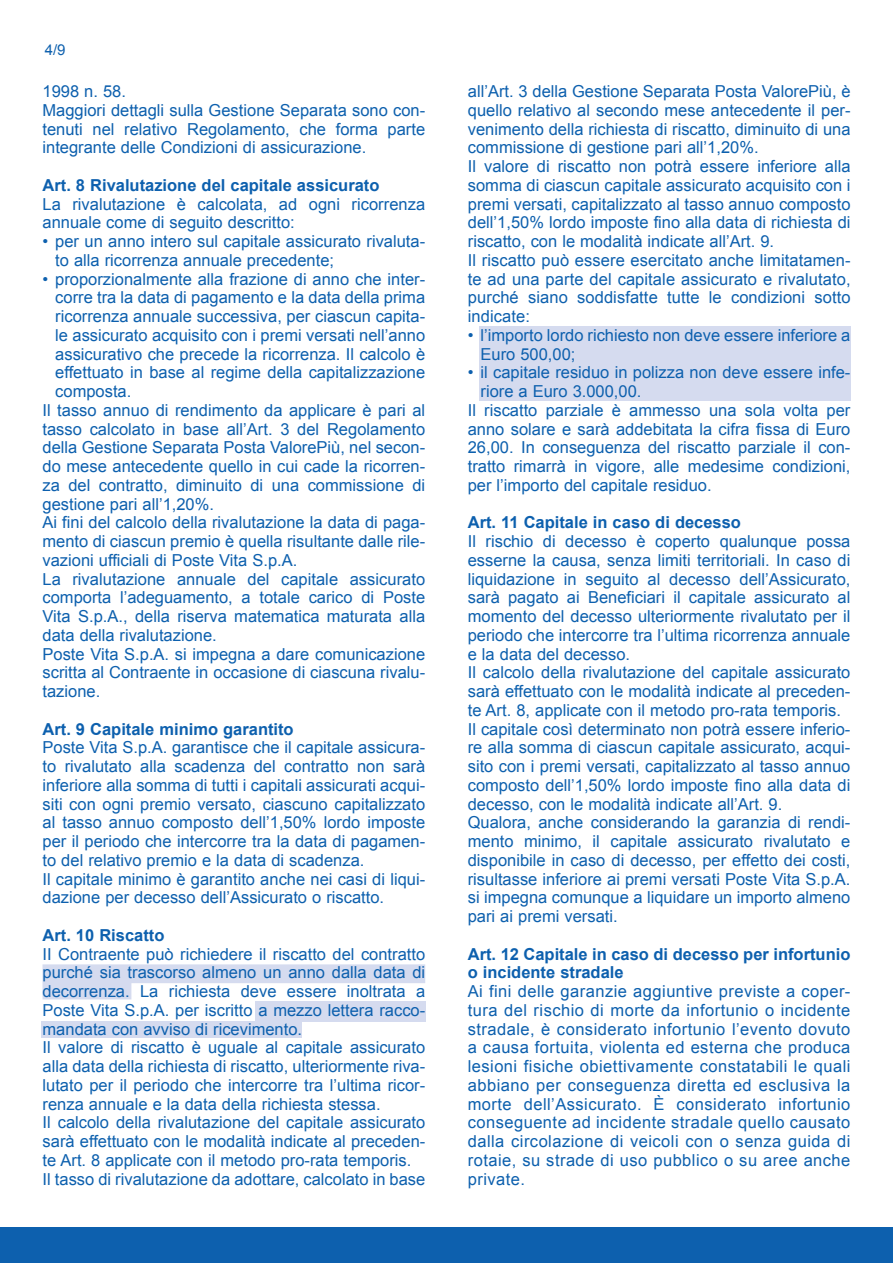
<style>
.page{position:relative;width:893px;height:1263px;background:#fff}
.page>*{position:absolute;margin:0;border:0;box-sizing:border-box;transform-origin:0 0}
.t1{font:16.5px/18.8px "Arial";color:#0d60ae}
.t2{font:700 16.5px/18.8px "Arial";color:#0d60ae}
.t3{font:15px "Arial";color:#0d60ae}
</style>
<div class="page">
<div style="left:479px;top:326px;width:371px;height:75px;background:#d5dbef"></div>
<div style="left:41px;top:1021px;width:261px;height:17px;background:#d5dbef"></div>
<div style="left:255px;top:1001px;width:170px;height:20px;background:#d5dbef"></div>
<svg style="left:43px;top:964px;width:382px;height:35px"></svg>
<div style="left:0;top:1227px;width:893px;height:36px;background:#0d60ae"></div>
<p class="t3" style="left:45px;top:41px;width:22px">4/9</p>
<p class="t1" style="left:43px;top:82px;width:384px">1998 n. 58.<br>Maggiori dettagli sulla gestione Separata sono con&shy;tenuti nel relativo Regolamento, che forma parte integrante delle Condizioni di assicurazione.</p>
<p class="t2" style="left:43px;top:176px;width:338px">Art. 8 Rivalutazione del capitale assicurato</p>
<p class="t1" style="left:43px;top:194px;width:384px">La rivalutazione è calcolata, ad ogni ricorrenza annuale come di seguito descritto:</p>
<p class="t1" style="left:55px;top:232px;width:371px;text-indent:-13px">• per un anno intero sul capitale assicurato rivaluta&shy;to alla ricorrenza annuale precedente;</p>
<p class="t1" style="left:43px;top:269px;width:384px">• proporzionalmente alla frazione di anno che inter-</p>
<p class="t1" style="left:55px;top:288px;width:371px">corre tra la data di pagamento e la data della prima</p>
<p class="t1" style="left:55px;top:307px;width:371px">ricorrenza annuale successiva, per ciascun capita-</p>
<p class="t1" style="left:55px;top:326px;width:371px">le assicurato acquisito con i premi versati nell’anno</p>
<p class="t1" style="left:55px;top:344px;width:371px">assicurativo che precede la ricorrenza. Il calcolo è</p>
<p class="t1" style="left:55px;top:363px;width:371px">effettuato in base al regime della capitalizzazione</p>
<p class="t1" style="left:55px;top:382px;width:78px">composta.</p>
<p class="t1" style="left:43px;top:401px;width:384px">Il tasso annuo di rendimento da applicare è pari al</p>
<p class="t1" style="left:43px;top:419px;width:384px">tasso calcolato in base all’art. 3 del Regolamento</p>
<p class="t1" style="left:43px;top:438px;width:384px">della gestione Separata posta Valorepiù, nel secon-</p>
<p class="t1" style="left:43px;top:457px;width:384px">do mese antecedente quello in cui cade la ricorren-</p>
<p class="t1" style="left:43px;top:476px;width:384px">za del contratto, diminuito di una commissione di</p>
<p class="t1" style="left:43px;top:494px;width:173px">gestione pari all’1,20%.</p>
<p class="t1" style="left:43px;top:513px;width:384px">ai fini del calcolo della rivalutazione la data di paga-</p>
<p class="t1" style="left:43px;top:532px;width:384px">mento di ciascun premio è quella risultante dalle rile-</p>
<p class="t1" style="left:43px;top:551px;width:256px">vazioni ufficiali di poste Vita S.p.a.</p>
<p class="t1" style="left:43px;top:569px;width:384px">La rivalutazione annuale del capitale assicurato</p>
<p class="t1" style="left:43px;top:588px;width:384px">comporta l’adeguamento, a totale carico di poste</p>
<p class="t1" style="left:43px;top:607px;width:384px">Vita S.p.a., della riserva matematica maturata alla</p>
<p class="t1" style="left:43px;top:626px;width:176px">data della rivalutazione.</p>
<p class="t1" style="left:43px;top:644px;width:384px">poste Vita S.p.a. si impegna a dare comunicazione</p>
<p class="t1" style="left:43px;top:663px;width:384px">scritta al Contraente in occasione di ciascuna rivalu-</p>
<p class="t1" style="left:43px;top:682px;width:59px">tazione.</p>
<p class="t2" style="left:43px;top:719px;width:253px">Art. 9 Capitale minimo garantito</p>
<p class="t1" style="left:43px;top:738px;width:384px">poste Vita S.p.a. garantisce che il capitale assicura&shy;to rivalutato alla scadenza del contratto non sarà inferiore alla somma di tutti i capitali assicurati acqui&shy;siti con ogni premio versato, ciascuno capitalizzato al tasso annuo composto dell’1,50% lordo imposte per il periodo che intercorre tra la data di pagamen&shy;to del relativo premio e la data di scadenza.<br>Il capitale minimo è garantito anche nei casi di liqui&shy;dazione per decesso dell’assicurato o riscatto.</p>
<p class="t2" style="left:43px;top:926px;width:123px">Art. 10 Riscatto</p>
<p class="t1" style="left:43px;top:944px;width:384px">II Contraente può richiedere il riscatto del contratto purché sia trascorso almeno un anno dalla data di decorrenza. La richiesta deve essere inoltrata a poste Vita S.p.a. per iscritto a mezzo lettera racco&shy;mandata con avviso di ricevimento.<br>Il valore di riscatto è uguale al capitale assicurato alla data della richiesta di riscatto, ulteriormente riva&shy;lutato per il periodo che intercorre tra l’ultima ricor&shy;renza annuale e la data della richiesta stessa.<br>Il calcolo della rivalutazione del capitale assicurato sarà effettuato con le modalità indicate al preceden&shy;te art. 8 applicate con il metodo pro-rata temporis.<br>Il tasso di rivalutazione da adottare, calcolato in base</p>
<p class="t1" style="left:468px;top:82px;width:384px">all’art. 3 della gestione Separata posta Valorepiù, è quello relativo al secondo mese antecedente il per&shy;venimento della richiesta di riscatto, diminuito di una commissione di gestione pari all’1,20%.<br>Il valore di riscatto non potrà essere inferiore alla somma di ciascun capitale assicurato acquisito con i premi versati, capitalizzato al tasso annuo composto dell’1,50% lordo imposte fino alla data di richiesta di riscatto, con le modalità indicate all’art. 9.<br>Il riscatto può essere esercitato anche limitatamen&shy;te ad una parte del capitale assicurato e rivalutato, purché siano soddisfatte tutte le condizioni sotto indicate:</p>
<p class="t1" style="left:480px;top:326px;width:371px;text-indent:-13px">• l’importo lordo richiesto non deve essere inferiore a<br>Euro 500,00;</p>
<p class="t1" style="left:468px;top:363px;width:384px">• il capitale residuo in polizza non deve essere infe-</p>
<p class="t1" style="left:480px;top:382px;width:162px">riore a Euro 3.000,00.</p>
<p class="t1" style="left:468px;top:401px;width:384px">Il riscatto parziale è ammesso una sola volta per</p>
<p class="t1" style="left:468px;top:419px;width:384px">anno solare e sarà addebitata la cifra fissa di Euro</p>
<p class="t1" style="left:468px;top:438px;width:384px">26,00. In conseguenza del riscatto parziale il con-</p>
<p class="t1" style="left:468px;top:457px;width:384px">tratto rimarrà in vigore, alle medesime condizioni,</p>
<p class="t1" style="left:468px;top:476px;width:245px">per l’importo del capitale residuo.</p>
<p class="t2" style="left:468px;top:513px;width:275px">Art. 11 Capitale in caso di decesso</p>
<p class="t1" style="left:468px;top:532px;width:384px">Il rischio di decesso è coperto qualunque possa esserne la causa, senza limiti territoriali. In caso di liquidazione in seguito al decesso dell’assicurato, sarà pagato ai Beneficiari il capitale assicurato al momento del decesso ulteriormente rivalutato per il periodo che intercorre tra l’ultima ricorrenza annuale e la data del decesso.<br>Il calcolo della rivalutazione del capitale assicurato sarà effettuato con le modalità indicate al preceden&shy;te art. 8, applicate con il metodo pro-rata temporis.<br>Il capitale così determinato non potrà essere inferio&shy;re alla somma di ciascun capitale assicurato, acqui&shy;sito con i premi versati, capitalizzato al tasso annuo composto dell’1,50% lordo imposte fino alla data di decesso, con le modalità indicate all’art. 9.<br>Qualora, anche considerando la garanzia di rendi&shy;mento minimo, il capitale assicurato rivalutato e disponibile in caso di decesso, per effetto dei costi, risultasse inferiore ai premi versati poste Vita S.p.a. si impegna comunque a liquidare un importo almeno pari ai premi versati.</p>
<p class="t2" style="left:468px;top:944px;width:384px">Art. 12 Capitale in caso di decesso per infortunio o incidente stradale</p>
<p class="t1" style="left:468px;top:982px;width:384px;text-align:justify">ai fini delle garanzie aggiuntive previste a coper&shy;tura del rischio di morte da infortunio o incidente stradale, è considerato infortunio l’evento dovuto a causa fortuita, violenta ed esterna che produca lesioni fisiche obiettivamente constatabili le quali abbiano per conseguenza diretta ed esclusiva la morte dell’assicurato. è considerato infortunio conseguente ad incidente stradale quello causato dalla circolazione di veicoli con o senza guida di rotaie, su strade di uso pubblico o su aree anche private.</p>
</div>
